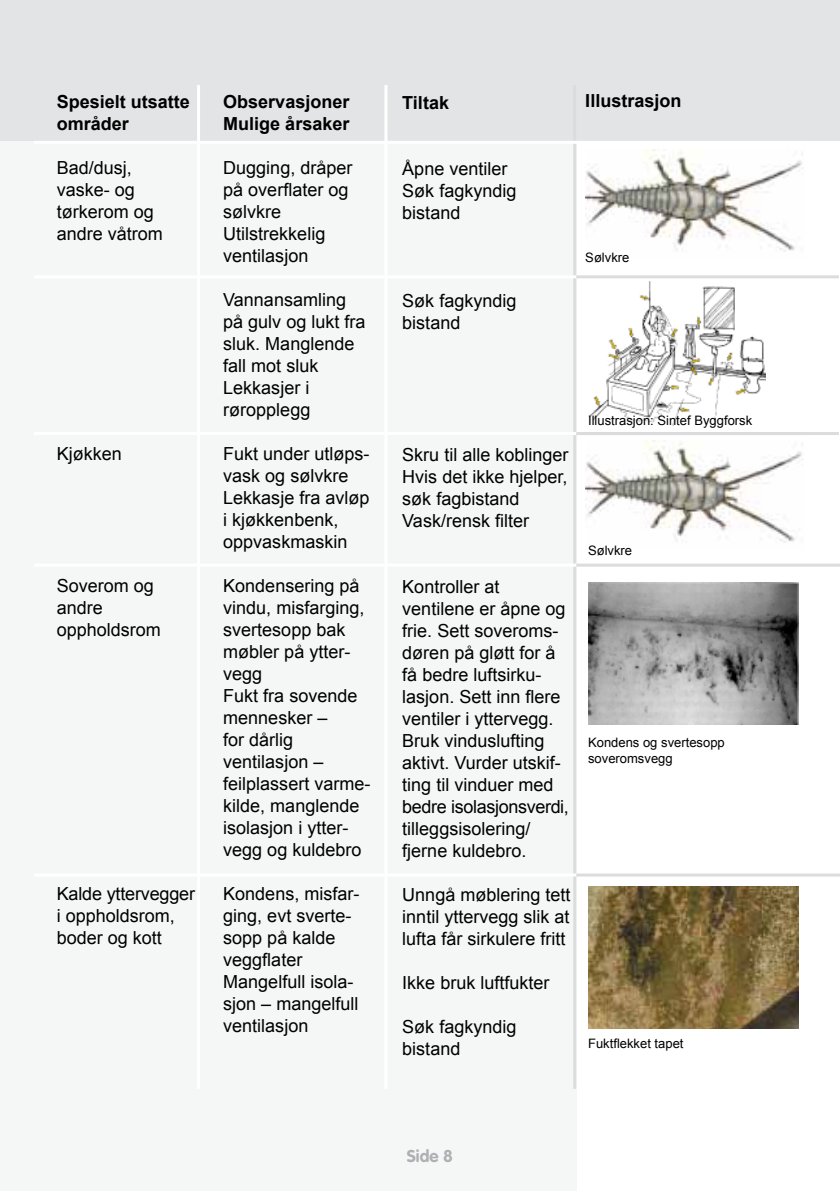
<style>
.page{position:relative;width:840px;height:1191px;background:#fff}
.page>*{position:absolute;margin:0;border:0;box-sizing:border-box;transform-origin:0 0}
.t1{font:18px/22px "Arial";color:#000}
.t2{font:700 18px/22px "Arial";color:#000}
.t3{font:700 17px "VAG Rounded";color:#afb0b3}
.t4{font:13px/16px "Arial";color:#000}
</style>
<div class="page">
<div style="left:0;top:0;width:576px;height:1191px;background:#f5f6f6"></div>
<div style="left:0;top:0;width:839px;height:141px;background:#e3e4e5"></div>
<img style="left:585px;top:149px;width:218px;height:103px">
<img style="left:585px;top:441px;width:218px;height:102px">
<img style="left:588px;top:282px;width:177px;height:144px">
<img style="left:588px;top:582px;width:209px;height:142px">
<img style="left:588px;top:886px;width:209px;height:142px">
<hr style="left:197px;top:85px;width:3px;height:1003px;background:#fff">
<hr style="left:384px;top:85px;width:3px;height:1003px;background:#fff">
<hr style="left:573px;top:85px;width:3px;height:1003px;background:#dbdcdd">
<hr style="left:34px;top:141px;width:771px;height:3px;background:#fff">
<hr style="left:34px;top:275px;width:771px;height:3px;background:#fff">
<hr style="left:34px;top:432px;width:771px;height:3px;background:#fff">
<hr style="left:34px;top:563px;width:771px;height:3px;background:#fff">
<hr style="left:34px;top:873px;width:771px;height:3px;background:#fff">
<hr style="left:576px;top:432px;width:262px;height:3px;background:#dbdcdd">
<hr style="left:576px;top:563px;width:263px;height:3px;background:#dbdcdd">
<hr style="left:576px;top:873px;width:263px;height:3px;background:#dbdcdd">
<hr style="left:576px;top:275px;width:262px;height:3px;background:#dbdcdd">
<p class="t2" style="left:57px;top:91px;width:135px">Spesielt utsatte områder</p>
<p class="t1" style="left:57px;top:157px;width:108px">Bad/dusj, vaske- og tørkerom og andre våtrom</p>
<p class="t1" style="left:57px;top:442px;width:67px">Kjøkken</p>
<p class="t1" style="left:57px;top:574px;width:106px">Soverom og andre oppholdsrom</p>
<p class="t1" style="left:57px;top:882px;width:140px">Kalde yttervegger i oppholdsrom, boder og kott</p>
<p class="t2" style="left:223px;top:91px;width:128px">Observasjoner<br>Mulige årsaker</p>
<p class="t1" style="left:223px;top:156px;width:131px">Dugging, dråper på overflater og sølvkre<br>Utilstrekkelig ventilasjon</p>
<p class="t1" style="left:223px;top:288px;width:144px">Vannansamling på gulv og lukt fra sluk. Manglende fall mot sluk<br>Lekkasjer i røropplegg</p>
<p class="t1" style="left:223px;top:442px;width:148px">Fukt under utløps&shy;vask og sølvkre<br>Lekkasje fra avløp i kjøkkenbenk, oppvaskmaskin</p>
<p class="t1" style="left:223px;top:574px;width:149px">Kondensering på vindu, misfarging, svertesopp bak møbler på ytter&shy;vegg<br>Fukt fra sovende mennesker –<br>for dårlig ventilasjon – feilplassert varme&shy;kilde, manglende isolasjon i ytter&shy;vegg og kuldebro</p>
<p class="t1" style="left:223px;top:882px;width:138px">Kondens, misfar&shy;ging, evt sverte&shy;sopp på kalde veggflater<br>Mangelfull isola&shy;sjon – mangelfull ventilasjon</p>
<p class="t2" style="left:402px;top:92px;width:48px">Tiltak</p>
<p class="t1" style="left:402px;top:157px;width:116px">Åpne ventiler<br>Søk fagkyndig bistand</p>
<p class="t1" style="left:402px;top:289px;width:116px">Søk fagkyndig bistand</p>
<p class="t2" style="left:585px;top:91px;width:98px">Illustrasjon</p>
<p class="t4" style="left:585px;top:250px;width:46px">Sølvkre</p>
<p class="t1" style="left:402px;top:443px;width:168px">Skru til alle koblinger<br>Hvis det ikke hjelper, søk fagbistand<br>Vask/rensk filter</p>
<p class="t1" style="left:402px;top:575px;width:168px">Kontroller at ventilene er åpne og frie. Sett soveroms&shy;døren på gløtt for å få bedre luftsirku&shy;lasjon. Sett inn flere ventiler i yttervegg.<br>Bruk vinduslufting aktivt. Vurder utskif&shy;ting til vinduer med bedre isolasjonsverdi, tilleggsisolering/ fjerne kuldebro.</p>
<p class="t1" style="left:402px;top:883px;width:170px;text-align:justify">Unngå møblering tett inntil yttervegg slik at lufta får sirkulere fritt</p>
<p class="t1" style="left:402px;top:971px;width:149px">Ikke bruk luftfukter</p>
<p class="t1" style="left:402px;top:1015px;width:116px">Søk fagkyndig bistand</p>
<p class="t4" style="left:587px;top:412px;width:166px">Illustrasjon: Sintef Byggforsk</p>
<p class="t4" style="left:587px;top:542px;width:46px">Sølvkre</p>
<p class="t4" style="left:587px;top:734px;width:138px">Kondens og svertesopp soveromsvegg</p>
<p class="t4" style="left:587px;top:1036px;width:97px">Fuktflekket tapet</p>
<p class="t3" style="left:406px;top:1145px;width:47px">Side 8</p>
</div>
